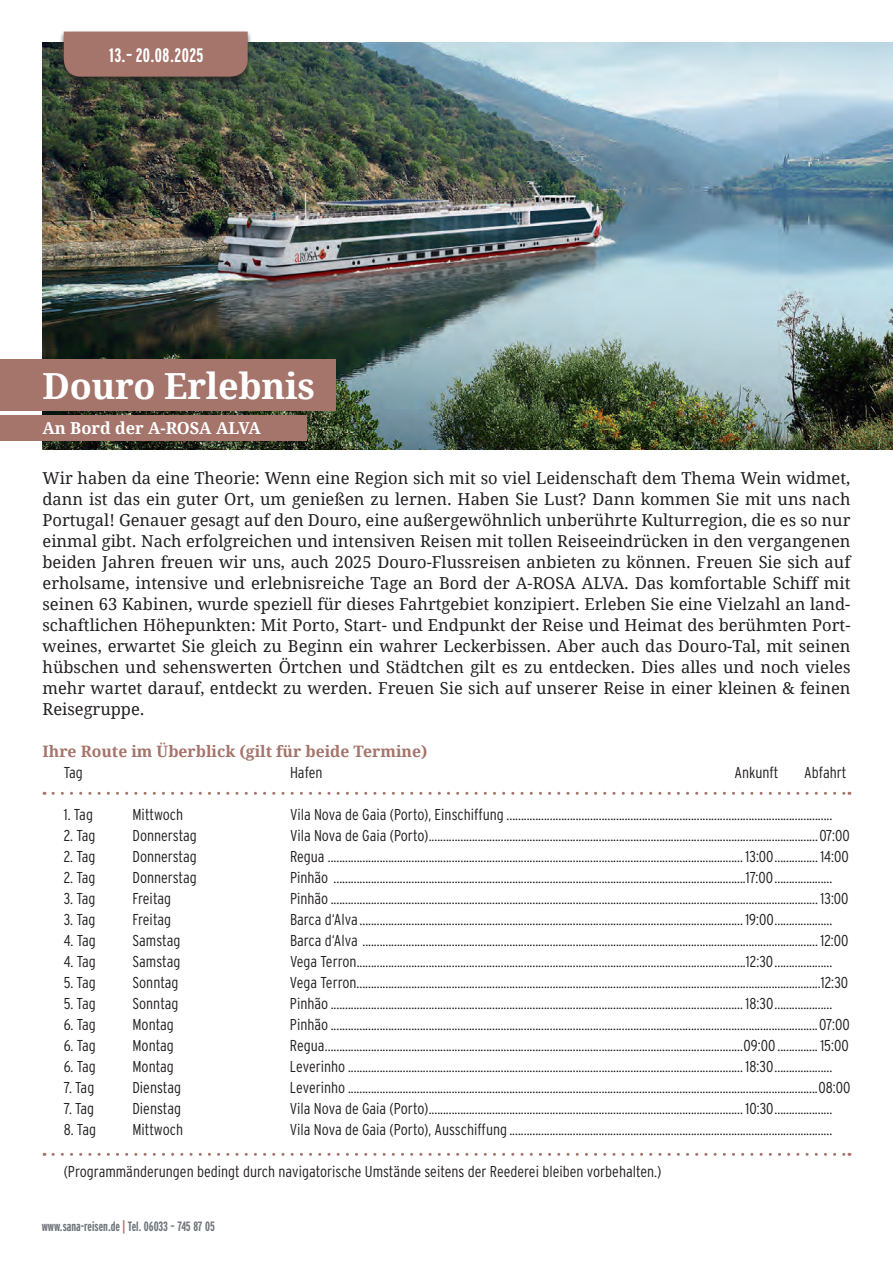
<style>
.page{position:relative;width:893px;height:1263px;background:#fff}
.page>*{position:absolute;margin:0;border:0;box-sizing:border-box;transform-origin:0 0}
.t1{font:700 36px "Droid Serif";letter-spacing:-.01em;color:#fff}
.t2{font:700 19.5px "Interstate Compressed";letter-spacing:.025em;color:#fff}
.t3{font:16.5px/21px "Droid Serif";color:#231f20;text-align:justify}
.t4{font:700 16.5px "Droid Serif";color:#fff}
.t5{font:300 15.75px "Interstate Condensed";color:#231f20}
.t6{font:700 15.75px "Droid Serif";color:#a5746b}
.t7{font:700 13.5px "Interstate Compressed";color:#71767c}
.s1{color:#af776f}
</style>
<div class="page">
<img style="left:43px;top:43px;width:850px;height:406px">
<div style="left:0;top:360px;width:336px;height:51px;background:#a5746b"></div>
<div style="left:0;top:415px;width:306px;height:26px;background:#a5746b"></div>
<svg style="left:53px;top:792px;width:797px;height:3px"></svg>
<svg style="left:53px;top:1153px;width:797px;height:3px"></svg>
<div style="left:59px;top:30px;width:193px;height:55px;background:#231f20;opacity:.7"></div>
<div style="left:64px;top:32px;width:184px;height:45px;background:#a5746b"></div>
<p class="t2" style="left:109px;top:44px;width:96px">13.– 20.08.2025</p>
<h1 class="t1" style="left:43px;top:361px;width:274px">Douro Erlebnis</h1>
<p class="t4" style="left:43px;top:417px;width:220px">An Bord der A-ROSA ALVA</p>
<p class="t3" style="left:43px;top:467px;width:809px">Wir haben da eine Theorie: Wenn eine Region sich mit so viel Leidenschaft dem Thema Wein widmet, dann ist das ein guter Ort, um genießen zu lernen. Haben Sie Lust? Dann kommen Sie mit uns nach Portugal! Genauer gesagt auf den Douro, eine außergewöhnlich unberührte Kulturregion, die es so nur einmal gibt. Nach erfolgreichen und intensiven Reisen mit tollen Reiseeindrücken in den vergangenen beiden Jahren freuen wir uns, auch 2025 Douro-Flussreisen anbieten zu können. Freuen Sie sich auf erholsame, intensive und erlebnisreiche Tage an Bord der A-ROSA ALVA. Das komfortable Schiff mit seinen 63 Kabinen, wurde speziell für dieses Fahrtgebiet konzipiert. Erleben Sie eine Vielzahl an land&shy;schaftlichen Höhepunkten: Mit Porto, Start- und Endpunkt der Reise und Heimat des berühmten Port&shy;weines, erwartet Sie gleich zu Beginn ein wahrer Leckerbissen. Aber auch das Douro-Tal, mit seinen hübschen und sehenswerten Örtchen und Städtchen gilt es zu entdecken. Dies alles und noch vieles mehr wartet darauf, entdeckt zu werden. Freuen Sie sich auf unserer Reise in einer kleinen &amp; feinen Reisegruppe.</p>
<p class="t6" style="left:43px;top:740px;width:386px">Ihre Route im Überblick (gilt für beide Termine)</p>
<p class="t5" style="left:64px;top:763px;width:21px">Tag</p>
<p class="t5" style="left:290px;top:763px;width:34px">Hafen</p>
<p class="t5" style="left:734px;top:763px;width:46px">Ankunft</p>
<p class="t5" style="left:804px;top:763px;width:44px">Abfahrt</p>
<p class="t5" style="left:64px;top:805px;width:31px">1. Tag</p>
<p class="t5" style="left:132px;top:805px;width:52px">Mittwoch</p>
<p class="t5" style="left:290px;top:805px;width:544px">Vila Nova de Gaia (Porto), Einschiffung .................................................................................................................</p>
<p class="t5" style="left:64px;top:826px;width:33px">2. Tag</p>
<p class="t5" style="left:132px;top:826px;width:66px">Donnerstag</p>
<p class="t5" style="left:290px;top:826px;width:561px">Vila Nova de Gaia (Porto).......................................................................................................................................07:00</p>
<p class="t5" style="left:64px;top:847px;width:33px">2. Tag</p>
<p class="t5" style="left:132px;top:847px;width:66px">Donnerstag</p>
<p class="t5" style="left:290px;top:847px;width:560px">Regua ................................................................................................................................................ 13:00............... 14:00</p>
<p class="t5" style="left:64px;top:868px;width:33px">2. Tag</p>
<p class="t5" style="left:132px;top:868px;width:66px">Donnerstag</p>
<p class="t5" style="left:290px;top:868px;width:544px">Pinhão ...............................................................................................................................................17:00....................</p>
<p class="t5" style="left:64px;top:889px;width:33px">3. Tag</p>
<p class="t5" style="left:132px;top:889px;width:40px">Freitag</p>
<p class="t5" style="left:290px;top:889px;width:560px">Pinhão ......................................................................................................................................................................... 13:00</p>
<p class="t5" style="left:64px;top:910px;width:33px">3. Tag</p>
<p class="t5" style="left:132px;top:910px;width:40px">Freitag</p>
<p class="t5" style="left:290px;top:910px;width:544px">Barca d‘Alva..................................................................................................................................... 19:00....................</p>
<p class="t5" style="left:64px;top:931px;width:34px">4. Tag</p>
<p class="t5" style="left:132px;top:931px;width:49px">Samstag</p>
<p class="t5" style="left:290px;top:931px;width:560px">Barca d‘Alva .............................................................................................................................................................. 12:00</p>
<p class="t5" style="left:64px;top:952px;width:34px">4. Tag</p>
<p class="t5" style="left:132px;top:952px;width:49px">Samstag</p>
<p class="t5" style="left:290px;top:952px;width:544px">Vega Terron.......................................................................................................................................12:30....................</p>
<p class="t5" style="left:64px;top:973px;width:33px">5. Tag</p>
<p class="t5" style="left:132px;top:973px;width:48px">Sonntag</p>
<p class="t5" style="left:290px;top:973px;width:560px">Vega Terron.................................................................................................................................................................12:30</p>
<p class="t5" style="left:64px;top:994px;width:33px">5. Tag</p>
<p class="t5" style="left:132px;top:994px;width:48px">Sonntag</p>
<p class="t5" style="left:290px;top:994px;width:544px">Pinhão ............................................................................................................................................... 18:30....................</p>
<p class="t5" style="left:64px;top:1015px;width:34px">6. Tag</p>
<p class="t5" style="left:132px;top:1015px;width:43px">Montag</p>
<p class="t5" style="left:290px;top:1015px;width:561px">Pinhão .........................................................................................................................................................................07:00</p>
<p class="t5" style="left:64px;top:1036px;width:34px">6. Tag</p>
<p class="t5" style="left:132px;top:1036px;width:43px">Montag</p>
<p class="t5" style="left:290px;top:1036px;width:560px">Regua.................................................................................................................................................09:00 .............. 15:00</p>
<p class="t5" style="left:64px;top:1057px;width:34px">6. Tag</p>
<p class="t5" style="left:132px;top:1057px;width:43px">Montag</p>
<p class="t5" style="left:290px;top:1057px;width:544px">Leverinho ......................................................................................................................................... 18:30....................</p>
<p class="t5" style="left:64px;top:1078px;width:32px">7. Tag</p>
<p class="t5" style="left:132px;top:1078px;width:50px">Dienstag</p>
<p class="t5" style="left:290px;top:1078px;width:562px">Leverinho ...................................................................................................................................................................08:00</p>
<p class="t5" style="left:64px;top:1099px;width:32px">7. Tag</p>
<p class="t5" style="left:132px;top:1099px;width:50px">Dienstag</p>
<p class="t5" style="left:290px;top:1099px;width:544px">Vila Nova de Gaia (Porto)............................................................................................................. 10:30....................</p>
<p class="t5" style="left:64px;top:1120px;width:34px">8. Tag</p>
<p class="t5" style="left:132px;top:1120px;width:52px">Mittwoch</p>
<p class="t5" style="left:290px;top:1120px;width:544px">Vila Nova de Gaia (Porto), Ausschiffung ................................................................................................................</p>
<p class="t5" style="left:64px;top:1162px;width:599px">(Programmänderungen bedingt durch navigatorische Umstände seitens der Reederei bleiben vorbehalten.)</p>
<p class="t7" style="left:42px;top:1219px;width:175px">www.sana-reisen.de <span class="s1">|</span> Tel. 06033 – 745 87 05</p>
<p class="t7" style="left:43px;top:1219px;width:24px">16<span class="s1">|</span>17</p>
</div>
